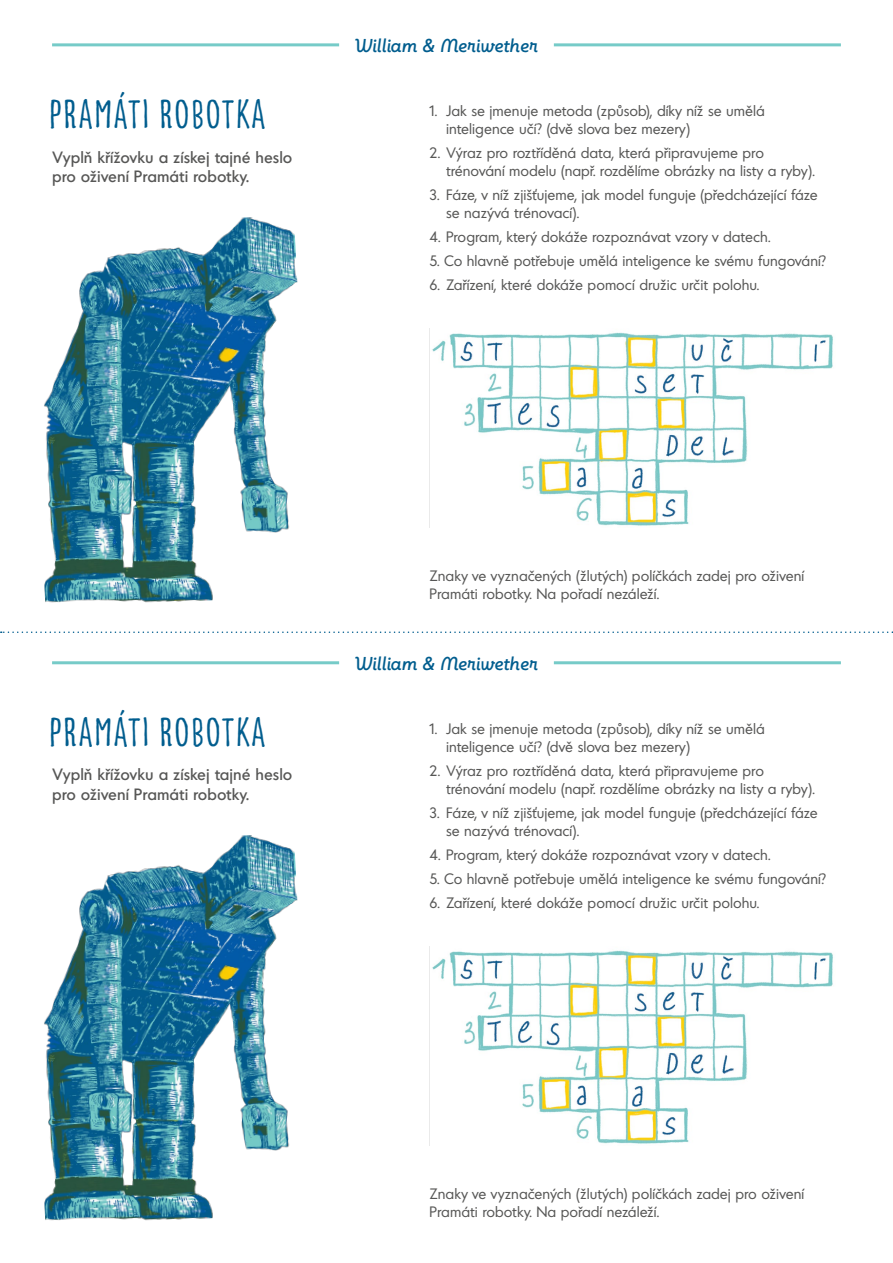
<style>
.page{position:relative;width:893px;height:1263px;background:#fff}
.page>*{position:absolute;margin:0;border:0;box-sizing:border-box;transform-origin:0 0}
.t1{font:43.05px "Goodlife Sans Condensed";color:#015d8e}
.t2{font:500 18.6px "Integrascript";color:#015d8e}
.t3{font:500 16.35px/19.5px "Integra";color:#575756}
.t4{font:15px/18px "Integra";color:#575756}
</style>
<div class="page">
<hr style="left:554px;top:43px;width:287px;height:3px;background:#76cbc8">
<hr style="left:554px;top:661px;width:287px;height:3px;background:#76cbc8">
<hr style="left:52px;top:43px;width:287px;height:3px;background:#76cbc8">
<hr style="left:52px;top:661px;width:287px;height:3px;background:#76cbc8">
<svg style="left:1px;top:631px;width:892px;height:2px"></svg>
<img style="left:44px;top:217px;width:254px;height:386px">
<img style="left:44px;top:835px;width:254px;height:386px">
<img style="left:429px;top:329px;width:404px;height:199px">
<img style="left:429px;top:947px;width:404px;height:199px">
<h1 class="t1" style="left:48px;top:90px;width:219px">PRAMÁTI ROBOTKA</h1>
<p class="t3" style="left:52px;top:147px;width:242px">Vyplň křížovku a získej tajné heslo pro oživení Pramáti robotky.</p>
<p class="t2" style="left:355px;top:34px;width:185px">William &amp; Meriwether</p>
<p class="t4" style="left:446px;top:102px;width:320px;text-indent:-16px">1. Jak se jmenuje metoda (způsob), díky níž se umělá inteligence učí? (dvě slova bez mezery)</p>
<p class="t4" style="left:446px;top:144px;width:371px;text-indent:-16px">2. Výraz pro roztříděná data, která připravujeme pro trénování modelu (např. rozdělíme obrázky na listy a ryby).</p>
<p class="t4" style="left:446px;top:186px;width:373px;text-indent:-16px">3. Fáze, v níž zjišťujeme, jak model funguje (předcházející fáze se nazývá trénovací).</p>
<p class="t4" style="left:429px;top:228px;width:343px">4. Program, který dokáže rozpoznávat vzory v datech.</p>
<p class="t4" style="left:429px;top:252px;width:398px">5. Co hlavně potřebuje umělá inteligence ke svému fungování?</p>
<p class="t4" style="left:429px;top:276px;width:332px">6. Zařízení, které dokáže pomocí družic určit polohu.</p>
<h1 class="t1" style="left:48px;top:708px;width:219px">PRAMÁTI ROBOTKA</h1>
<p class="t3" style="left:52px;top:765px;width:242px">Vyplň křížovku a získej tajné heslo pro oživení Pramáti robotky.</p>
<p class="t4" style="left:429px;top:567px;width:376px">Znaky ve vyznačených (žlutých) políčkách zadej pro oživení<br>Pramáti robotky. Na pořadí nezáleží.</p>
<p class="t2" style="left:355px;top:652px;width:185px">William &amp; Meriwether</p>
<p class="t4" style="left:446px;top:720px;width:320px;text-indent:-16px">1. Jak se jmenuje metoda (způsob), díky níž se umělá inteligence učí? (dvě slova bez mezery)</p>
<p class="t4" style="left:446px;top:762px;width:371px;text-indent:-16px">2. Výraz pro roztříděná data, která připravujeme pro trénování modelu (např. rozdělíme obrázky na listy a ryby).</p>
<p class="t4" style="left:446px;top:804px;width:373px;text-indent:-16px">3. Fáze, v níž zjišťujeme, jak model funguje (předcházející fáze se nazývá trénovací).</p>
<p class="t4" style="left:429px;top:846px;width:343px">4. Program, který dokáže rozpoznávat vzory v datech.</p>
<p class="t4" style="left:429px;top:870px;width:398px">5. Co hlavně potřebuje umělá inteligence ke svému fungování?</p>
<p class="t4" style="left:429px;top:894px;width:332px">6. Zařízení, které dokáže pomocí družic určit polohu.</p>
<p class="t4" style="left:429px;top:1185px;width:376px">Znaky ve vyznačených (žlutých) políčkách zadej pro oživení<br>Pramáti robotky. Na pořadí nezáleží.</p>
</div>
